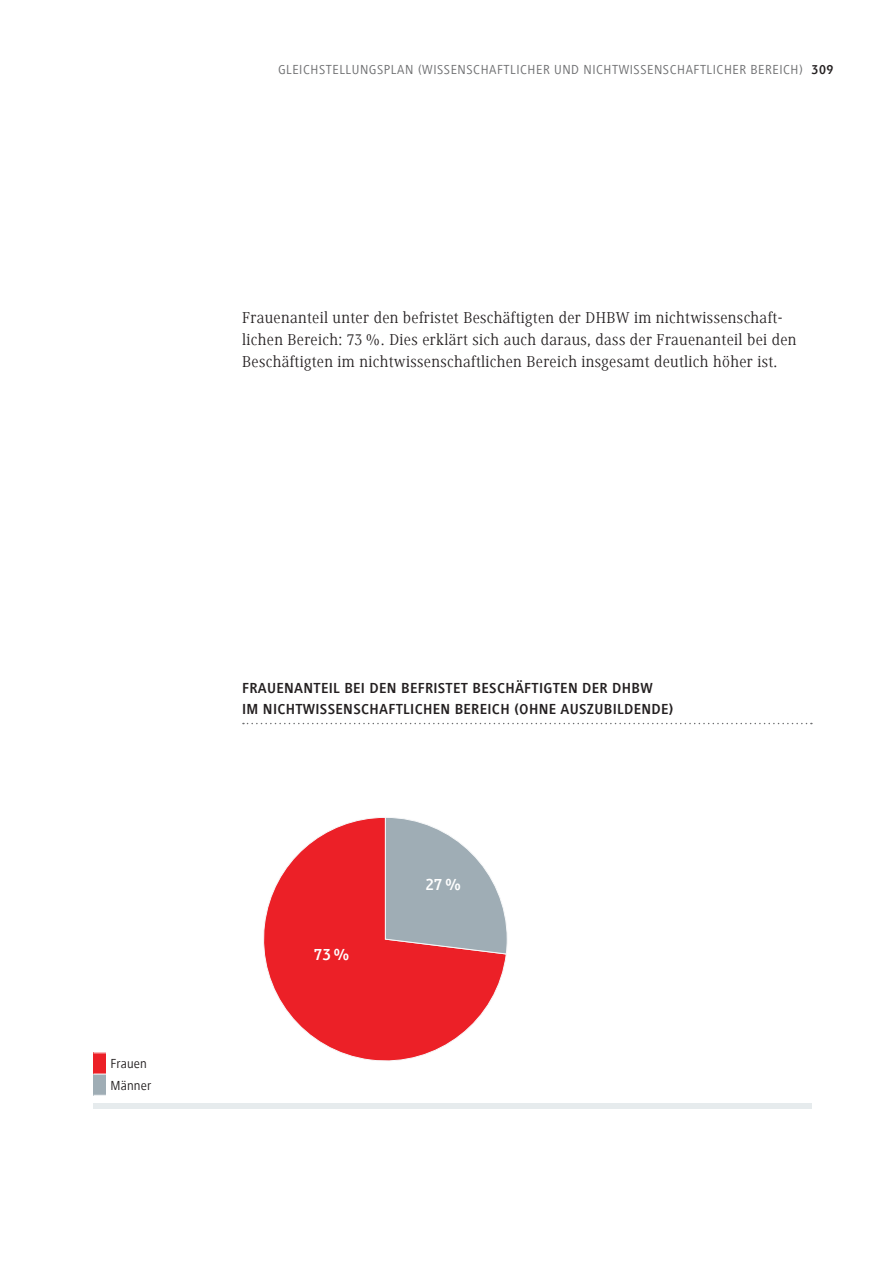
<style>
.page{position:relative;width:893px;height:1263px;background:#fff}
.page>*{position:absolute;margin:0;border:0;box-sizing:border-box;transform-origin:0 0}
.t1{font:700 16.8px "Generis Sans Com";color:#fff}
.t2{font:16.2px/21.8px "Generis Serif Com";letter-spacing:.02em;color:#231f20}
.t3{font:700 15px/21.8px "Generis Sans Com";letter-spacing:.02em;color:#231f20}
.t4{font:13.5px "Generis Sans Com";letter-spacing:.04em;color:#6d6e70}
.t5{font:13.5px/21.3px "Generis Sans Com";letter-spacing:.01em;color:#231f20}
.s1{font-weight:700;color:#231f20}
</style>
<div class="page">
<svg style="left:243px;top:723px;width:569px;height:1px"></svg>
<div style="left:93px;top:1053px;width:13px;height:21px;background:#ec2027"></div>
<div style="left:93px;top:1074px;width:13px;height:21px;background:#9fadb5"></div>
<svg style="left:93px;top:1052px;width:13px;height:1px"></svg>
<svg style="left:93px;top:1074px;width:13px;height:1px"></svg>
<svg style="left:93px;top:1095px;width:13px;height:1px"></svg>
<svg style="left:263px;top:817px;width:244px;height:244px"></svg>
<svg style="left:384px;top:817px;width:124px;height:138px"></svg>
<div style="left:93px;top:1103px;width:719px;height:6px;background:#e6ebed"></div>
<p class="t4" style="left:278px;top:64px;width:557px">GLEICHSTELLUNGSPLAN (WISSENSCHAFTLICHER UND NICHTWISSENSCHAFTLICHER BEREICH) <span class="s1">309</span></p>
<p class="t2" style="left:242px;top:308px;width:556px">Frauenanteil unter den befristet Beschäftigten der DHBW im nichtwissenschaft&shy;lichen Bereich: 73 %. Dies erklärt sich auch daraus, dass der Frauenanteil bei den<br>Beschäftigten im nichtwissenschaftlichen Bereich insgesamt deutlich höher ist.</p>
<p class="t5" style="left:110px;top:1055px;width:42px">Frauen<br>Männer</p>
<p class="t3" style="left:242px;top:678px;width:433px">FRAUENANTEIL BEI DEN BEFRISTET BESCHÄFTIGTEN DER DHBW<br>IM NICHTWISSENSCHAFTLICHEN BEREICH (OHNE AUSZUBILDENDE)</p>
<p class="t1" style="left:314px;top:948px;width:38px">73 %</p>
<p class="t1" style="left:425px;top:878px;width:38px">27 %</p>
</div>
